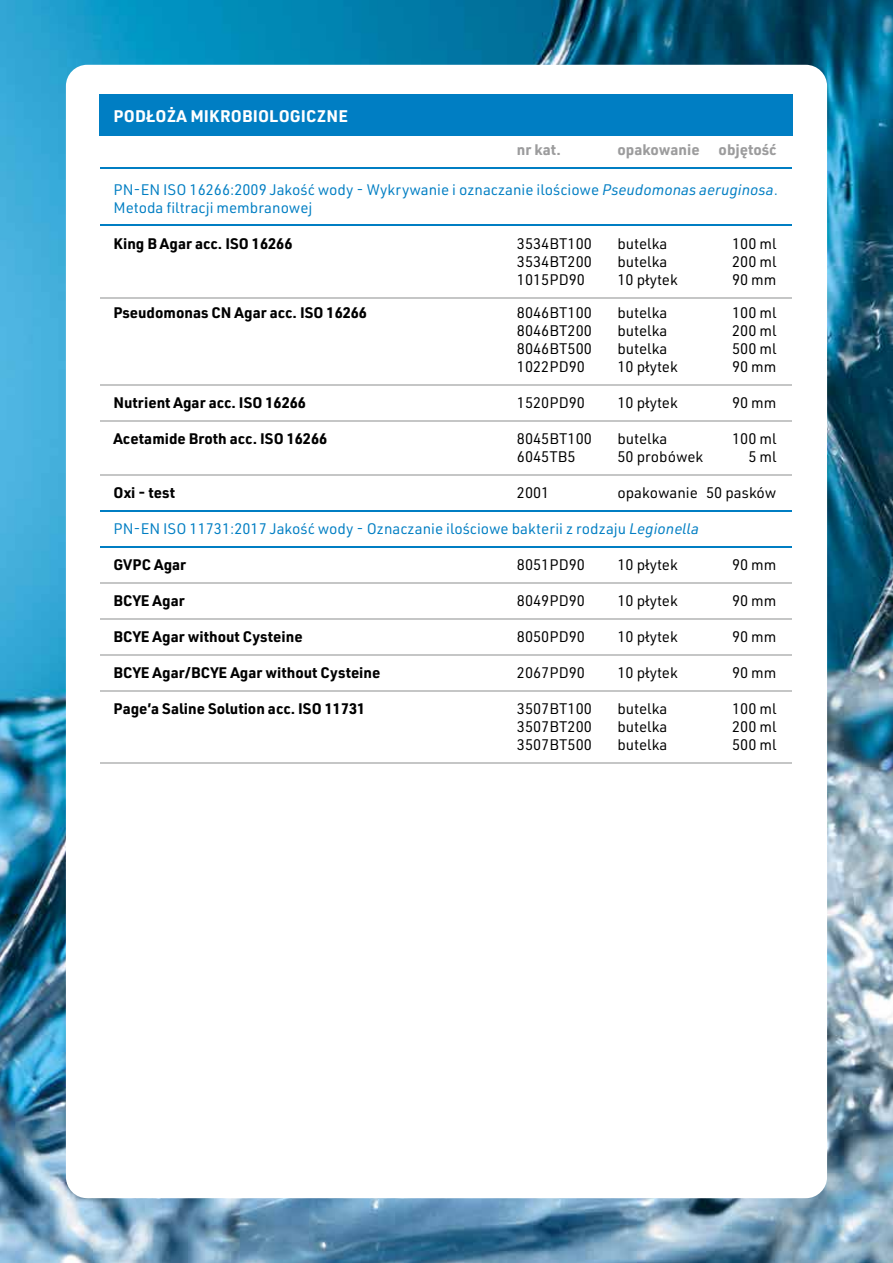
<style>
.page{position:relative;width:893px;height:1263px;background:#fff}
.page>*{position:absolute;margin:0;border:0;box-sizing:border-box;transform-origin:0 0}
.t1{font:700 16.5px "URWDIN";letter-spacing:.01em;color:#fff}
.t2{font:15px "URWDIN";color:#000}
.t3{font:700 15px "URWDIN";color:#000}
.t4{font:15px/18px "URWDIN";color:#007ec3}
.t5{font:700 15px "URWDIN";color:#9c9c9d}
.s1{font-style:italic}
</style>
<div class="page">
<img style="left:0;top:0;width:893px;height:1263px">
<div style="left:66px;top:65px;width:761px;height:1133px;background:#fff;border-radius:21px"></div>
<hr style="left:100px;top:225px;width:691px;height:1px;background:#007ec3">
<hr style="left:100px;top:297px;width:691px;height:1px;background:#c5c6c6">
<hr style="left:100px;top:384px;width:691px;height:1px;background:#c5c6c6">
<hr style="left:100px;top:420px;width:691px;height:1px;background:#c5c6c6">
<hr style="left:100px;top:474px;width:691px;height:1px;background:#c5c6c6">
<hr style="left:100px;top:510px;width:691px;height:1px;background:#007ec3">
<hr style="left:100px;top:546px;width:691px;height:1px;background:#007ec3">
<hr style="left:100px;top:582px;width:691px;height:1px;background:#c5c6c6">
<hr style="left:100px;top:618px;width:691px;height:1px;background:#c5c6c6">
<hr style="left:100px;top:654px;width:691px;height:1px;background:#c5c6c6">
<hr style="left:100px;top:690px;width:691px;height:1px;background:#c5c6c6">
<hr style="left:100px;top:762px;width:691px;height:1px;background:#c5c6c6">
<div style="left:100px;top:94px;width:693px;height:41px;background:#007ec3"></div>
<hr style="left:100px;top:167px;width:691px;height:2px;background:#007ec3">
<p class="t1" style="left:113px;top:105px;width:236px">PODŁOŻA MIKROBIOLOGICZNE</p>
<p class="t5" style="left:517px;top:140px;width:45px">nr kat.</p>
<p class="t5" style="left:617px;top:140px;width:84px">opakowanie</p>
<p class="t5" style="left:719px;top:140px;width:59px">objętość</p>
<p class="t4" style="left:113px;top:180px;width:666px">PN-EN ISO 16266:2009 Jakość wody - Wykrywanie i oznaczanie ilościowe <span class="s1">Pseudomonas aeruginosa</span>.<br>Metoda filtracji membranowej</p>
<p class="t3" style="left:113px;top:233px;width:180px">King B Agar acc. ISO 16266</p>
<p class="t2" style="left:517px;top:234px;width:76px">3534BT100</p>
<p class="t2" style="left:617px;top:234px;width:51px">butelka</p>
<p class="t2" style="left:732px;top:234px;width:46px">100 ml</p>
<p class="t2" style="left:517px;top:252px;width:76px">3534BT200</p>
<p class="t2" style="left:617px;top:252px;width:51px">butelka</p>
<p class="t2" style="left:732px;top:252px;width:46px">200 ml</p>
<p class="t2" style="left:517px;top:270px;width:70px">1015PD90</p>
<p class="t2" style="left:617px;top:270px;width:62px">10 płytek</p>
<p class="t2" style="left:732px;top:270px;width:46px">90 mm</p>
<p class="t3" style="left:113px;top:302px;width:255px">Pseudomonas CN Agar acc. ISO 16266</p>
<p class="t2" style="left:517px;top:303px;width:76px">8046BT100</p>
<p class="t2" style="left:617px;top:303px;width:51px">butelka</p>
<p class="t2" style="left:732px;top:303px;width:46px">100 ml</p>
<p class="t2" style="left:517px;top:321px;width:76px">8046BT200</p>
<p class="t2" style="left:617px;top:321px;width:51px">butelka</p>
<p class="t2" style="left:732px;top:321px;width:46px">200 ml</p>
<p class="t2" style="left:517px;top:339px;width:76px">8046BT500</p>
<p class="t2" style="left:617px;top:339px;width:51px">butelka</p>
<p class="t2" style="left:732px;top:339px;width:46px">500 ml</p>
<p class="t2" style="left:517px;top:357px;width:70px">1022PD90</p>
<p class="t2" style="left:617px;top:357px;width:62px">10 płytek</p>
<p class="t2" style="left:732px;top:357px;width:46px">90 mm</p>
<p class="t3" style="left:113px;top:392px;width:194px">Nutrient Agar acc. ISO 16266</p>
<p class="t2" style="left:517px;top:393px;width:70px">1520PD90</p>
<p class="t2" style="left:617px;top:393px;width:62px">10 płytek</p>
<p class="t2" style="left:732px;top:393px;width:46px">90 mm</p>
<p class="t3" style="left:113px;top:428px;width:215px">Acetamide Broth acc. ISO 16266</p>
<p class="t2" style="left:517px;top:429px;width:76px">8045BT100</p>
<p class="t2" style="left:617px;top:429px;width:51px">butelka</p>
<p class="t2" style="left:732px;top:429px;width:46px">100 ml</p>
<p class="t2" style="left:517px;top:447px;width:60px">6045TB5</p>
<p class="t2" style="left:617px;top:447px;width:87px">50 probówek</p>
<p class="t2" style="left:748px;top:447px;width:30px">5 ml</p>
<p class="t3" style="left:113px;top:482px;width:63px">Oxi - test</p>
<p class="t2" style="left:517px;top:483px;width:34px">2001</p>
<p class="t2" style="left:617px;top:483px;width:160px">opakowanie 50 pasków</p>
<p class="t4" style="left:113px;top:519px;width:587px">PN-EN ISO 11731:2017 Jakość wody - Oznaczanie ilościowe bakterii z rodzaju <span class="s1">Legionella</span></p>
<p class="t3" style="left:113px;top:554px;width:74px">GVPC Agar</p>
<p class="t2" style="left:517px;top:555px;width:70px">8051PD90</p>
<p class="t2" style="left:617px;top:555px;width:62px">10 płytek</p>
<p class="t2" style="left:732px;top:555px;width:46px">90 mm</p>
<p class="t3" style="left:113px;top:590px;width:73px">BCYE Agar</p>
<p class="t2" style="left:517px;top:591px;width:70px">8049PD90</p>
<p class="t2" style="left:617px;top:591px;width:62px">10 płytek</p>
<p class="t2" style="left:732px;top:591px;width:46px">90 mm</p>
<p class="t3" style="left:113px;top:626px;width:191px">BCYE Agar without Cysteine</p>
<p class="t2" style="left:517px;top:627px;width:70px">8050PD90</p>
<p class="t2" style="left:617px;top:627px;width:62px">10 płytek</p>
<p class="t2" style="left:732px;top:627px;width:46px">90 mm</p>
<p class="t3" style="left:113px;top:662px;width:268px">BCYE Agar/BCYE Agar without Cysteine</p>
<p class="t2" style="left:517px;top:663px;width:70px">2067PD90</p>
<p class="t2" style="left:617px;top:663px;width:62px">10 płytek</p>
<p class="t2" style="left:732px;top:663px;width:46px">90 mm</p>
<p class="t3" style="left:113px;top:698px;width:253px">Page’a Saline Solution acc. ISO 11731</p>
<p class="t2" style="left:517px;top:699px;width:76px">3507BT100</p>
<p class="t2" style="left:617px;top:699px;width:51px">butelka</p>
<p class="t2" style="left:732px;top:699px;width:46px">100 ml</p>
<p class="t2" style="left:517px;top:717px;width:76px">3507BT200</p>
<p class="t2" style="left:617px;top:717px;width:51px">butelka</p>
<p class="t2" style="left:732px;top:717px;width:46px">200 ml</p>
<p class="t2" style="left:517px;top:735px;width:76px">3507BT500</p>
<p class="t2" style="left:617px;top:735px;width:51px">butelka</p>
<p class="t2" style="left:732px;top:735px;width:46px">500 ml</p>
</div>
